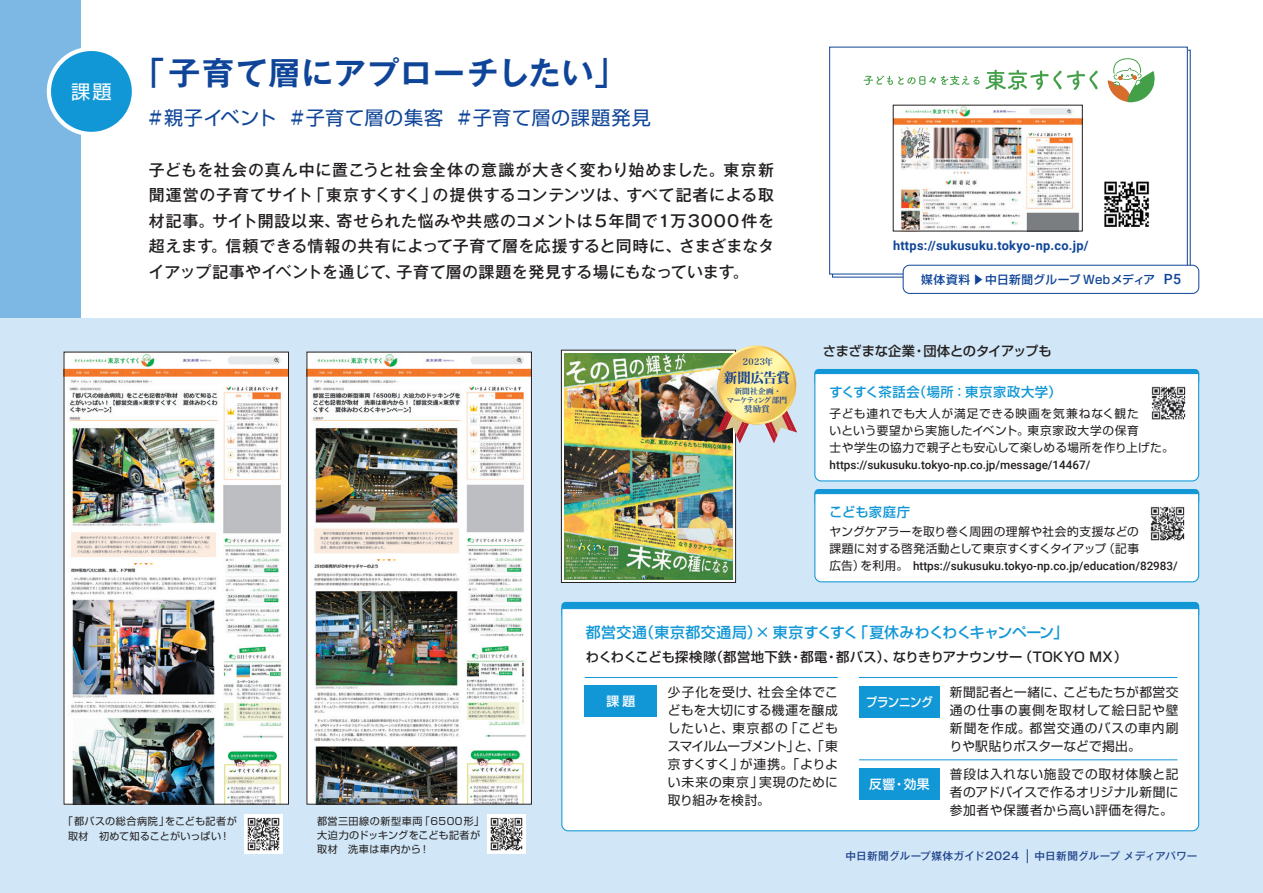
<style>
.page{position:relative;width:1263px;height:893px;background:#fff}
.page>*{position:absolute;margin:0;border:0;box-sizing:border-box;transform-origin:0 0}
.t1{font:700 31.95px "Gothic MB101 Pro De";letter-spacing:.035em;color:#0f4598}
.t2{font:19.2px "Shin Go Pro";letter-spacing:.035em;color:#0f4598}
.t3{font:19.2px "Shin Go Pro";color:#fff}
.t4{font:500 15.9px/25.5px "Gothic MB101 Pro";letter-spacing:.005em;color:#231f20;text-align:justify}
.t5{font:500 14.85px "Shin Go Pro";letter-spacing:-.005em;color:#1197d6}
.t6{font:14.1px "Midashi Min Pro MA31";letter-spacing:-.03em;color:#144396}
.t7{font:500 13.35px "Shin Go Pro";letter-spacing:-.005em;color:#231f20}
.t8{font:500 13.35px "Shin Go Pro";letter-spacing:.035em;color:#1197d6}
.t9{font:12.75px/18.1px "Shin Go Pro";letter-spacing:.035em;color:#231f20;text-align:justify}
.t10{font:700 12.75px "Roboto";letter-spacing:.02em;color:#0f4598}
.t11{font:500 12.75px "Shin Go Pro";letter-spacing:-.025em;color:#fff}
.t12{font:500 12.75px "Shin Go Pro";letter-spacing:-.025em;color:#fff;scale:.9 1}
.t13{font:11.7px/17px "Shin Go Pro";letter-spacing:.03em;color:#231f20}
.t14{font:500 11.7px "Roboto";color:#231f20}
.t15{font:500 11.7px "Shin Go Pro";letter-spacing:.035em;color:#0f4598}
.t16{font:500 10.65px "Gothic MB101 Pro";letter-spacing:.025em;color:#21448c}
.t17{font:10.05px/13.8px "Shin Go Pro";letter-spacing:.04em;color:#231f20}
.t18{font:8.85px "Hira Min Pro N W6";letter-spacing:.045em;color:#144396;scale:.96 1}
.t19{font:8.4px "Hira Min Pro N W6";color:#144396}
.t20{font:7.65px/9px "Hira Min Pro N W6";letter-spacing:-.025em;color:#144396;text-align:center}
.s1{font-family:"Roboto";font-size:14.1px}
.s2{font-family:"Shin Go Pro";font-weight:400}
</style>
<div class="page">
<div style="left:0;top:0;width:81px;height:327px;background:#7db8e4"></div>
<div style="left:0;top:319px;width:1263px;height:574px;background:#d1e7f7"></div>
<div style="left:561px;top:602px;width:638px;height:17px;background:#1197d6;border-radius:4px"></div>
<div style="left:561px;top:608px;width:639px;height:224px;background:#fff"></div>
<div style="left:829px;top:47px;width:359px;height:227px;border:1px solid #0f4598"></div>
<svg style="left:1027px;top:849px;width:1px;height:14px"></svg>
<div style="left:561px;top:350px;width:174px;height:232px;background:linear-gradient(to right,#fff,#fff)"></div>
<div style="left:561px;top:350px;width:175px;height:233px;border:1px solid #231f20"></div>
<div style="left:47px;top:47px;width:89px;height:89px;background:#fff;border-radius:50%"></div>
<div style="left:51px;top:51px;width:81px;height:81px;background:#1197d6;border-radius:50%"></div>
<div style="left:585px;top:685px;width:72px;height:32px;background:#1197d6"></div>
<div style="left:859px;top:686px;width:81px;height:32px;background:#1197d6"></div>
<div style="left:859px;top:768px;width:81px;height:32px;background:#1197d6"></div>
<hr style="left:585px;top:677px;width:253px;height:1px;background:#1197d6">
<hr style="left:859px;top:677px;width:318px;height:1px;background:#1197d6">
<hr style="left:859px;top:760px;width:318px;height:1px;background:#1197d6">
<img style="left:565px;top:354px;width:167px;height:225px">
<div style="left:814px;top:369px;width:385px;height:17px;background:#1197d6;border-radius:4px"></div>
<div style="left:814px;top:489px;width:385px;height:17px;background:#1197d6;border-radius:4px"></div>
<div style="left:814px;top:372px;width:386px;height:110px;background:#fff"></div>
<div style="left:814px;top:493px;width:386px;height:90px;background:#fff"></div>
<img style="left:1147px;top:503px;width:40px;height:40px">
<img style="left:1148px;top:383px;width:40px;height:40px">
<div style="left:903px;top:265px;width:296px;height:28px;background:#fff;border-radius:6px"></div>
<div style="left:903px;top:265px;width:296px;height:29px;border:1px solid #0f4598;border-radius:6px"></div>
<img style="left:895px;top:107px;width:185px;height:122px">
<svg style="left:863px;top:70px;width:235px;height:20px"></svg>
<svg style="left:1107px;top:58px;width:48px;height:44px"></svg>
<img style="left:1104px;top:181px;width:46px;height:46px">
<svg style="left:716px;top:346px;width:81px;height:97px"></svg>
<img style="left:66px;top:354px;width:221px;height:448px">
<div style="left:64px;top:352px;width:225px;height:452px;border:1px solid #231f20"></div>
<img style="left:309px;top:354px;width:221px;height:448px">
<div style="left:307px;top:352px;width:225px;height:452px;border:1px solid #231f20"></div>
<img style="left:244px;top:815px;width:39px;height:38px">
<img style="left:487px;top:815px;width:39px;height:38px">
<h2 class="t3" style="left:71px;top:76px;width:42px">課題</h2>
<h1 class="t1" style="left:133px;top:47px;width:495px">「子育て層にアプローチしたい」</h1>
<h2 class="t2" style="left:149px;top:102px;width:504px">#親子イベント #子育て層の集客 #子育て層の課題発見</h2>
<p class="t4" style="left:149px;top:155px;width:627px">子どもを社会の真ん中に置こうと社会全体の意識が大きく変わり始めました。東京新聞運営の子育てサイト「東京すくすく」の提供するコンテンツは、すべて記者による取材記事。サイト開設以来、寄せられた悩みや共感のコメントは5年間で1万3000件を超えます。信頼できる情報の共有によって子育て層を応援すると同時に、さまざまなタイアップ記事やイベントを通じて、子育て層の課題を発見する場にもなっています。</p>
<p class="t18" style="left:743px;top:353px;width:33px">2023年</p>
<p class="t6" style="left:723px;top:367px;width:68px">新聞広告賞</p>
<p class="t20" style="left:727px;top:386px;width:62px">新聞社企画・<br>マーケティング部門</p>
<p class="t19" style="left:744px;top:402px;width:27px">奨励賞</p>
<p class="t10" style="left:893px;top:237px;width:197px">https://sukusuku.tokyo-np.co.jp/</p>
<p class="t15" style="left:921px;top:270px;width:262px">媒体資料 ▶ 中日新聞グループ Webメディア <span class="s1">P5</span></p>
<p class="t7" style="left:823px;top:340px;width:230px">さまざまな企業・団体とのタイアップも</p>
<p class="t8" style="left:829px;top:381px;width:233px">すくすく茶話会（場所：東京家政大学）</p>
<p class="t13" style="left:830px;top:404px;width:346px">子ども連れでも大人が満足できる映画を気兼ねなく観た<br>いという要望から実施したイベント。東京家政大学の保育<br>士や学生の協力で親子とも安心して楽しめる場所を作り上げた。</p>
<p class="t14" style="left:830px;top:456px;width:262px">https://sukusuku.tokyo-np.co.jp/message/14467/</p>
<p class="t8" style="left:829px;top:501px;width:82px">こども家庭庁</p>
<p class="t13" style="left:830px;top:522px;width:311px">ヤングケアラーを取り巻く周囲の理解や社会的支援などの課題に対する啓発活動として東京すくすくタイアップ（記事</p>
<p class="t14" style="left:830px;top:558px;width:350px"><span class="s2">広告）を利用。</span> https://sukusuku.tokyo-np.co.jp/education/82983/</p>
<p class="t5" style="left:586px;top:620px;width:484px">都営交通（東京都交通局）× 東京すくすく「夏休みわくわくキャンペーン」</p>
<p class="t7" style="left:586px;top:646px;width:543px">わくわくこども探検隊（都営地下鉄・都電・都バス）、なりきりアナウンサー（TOKYO MX）</p>
<p class="t17" style="left:63px;top:813px;width:175px;line-height:14.9px;text-align:center">「都バスの総合病院」をこども記者が取材　初めて知ることがいっぱい！</p>
<p class="t17" style="left:317px;top:813px;width:169px">都営三田線の新型車両「6500形」大迫力のドッキングをこども記者が取材　洗車は車内から！</p>
<p class="t9" style="left:668px;top:681px;width:172px">少子化を受け、社会全体でこどもを大切にする機運を醸成したいと、東京都の「こどもスマイルムーブメント」と、「東京すくすく」が連携。「よりよい未来の東京」実現のために取り組みを検討。</p>
<p class="t9" style="left:950px;top:682px;width:230px">新聞記者と一緒に、こどもたちが都営交通の仕事の裏側を取材して絵日記や壁新聞を作成。都営交通のバスの車内刷りや駅貼りポスターなどで掲出。</p>
<p class="t11" style="left:606px;top:691px;width:30px">課題</p>
<p class="t12" style="left:866px;top:691px;width:76px">プランニング</p>
<p class="t9" style="left:950px;top:763px;width:230px">普段は入れない施設での取材体験と記者のアドバイスで作るオリジナル新聞に参加者や保護者から高い評価を得た。</p>
<p class="t11" style="left:869px;top:773px;width:62px">反響・効果</p>
<p class="t16" style="left:845px;top:847px;width:354px">中日新聞グループ媒体ガイド2024　 中日新聞グループメディアパワー</p>
</div>
